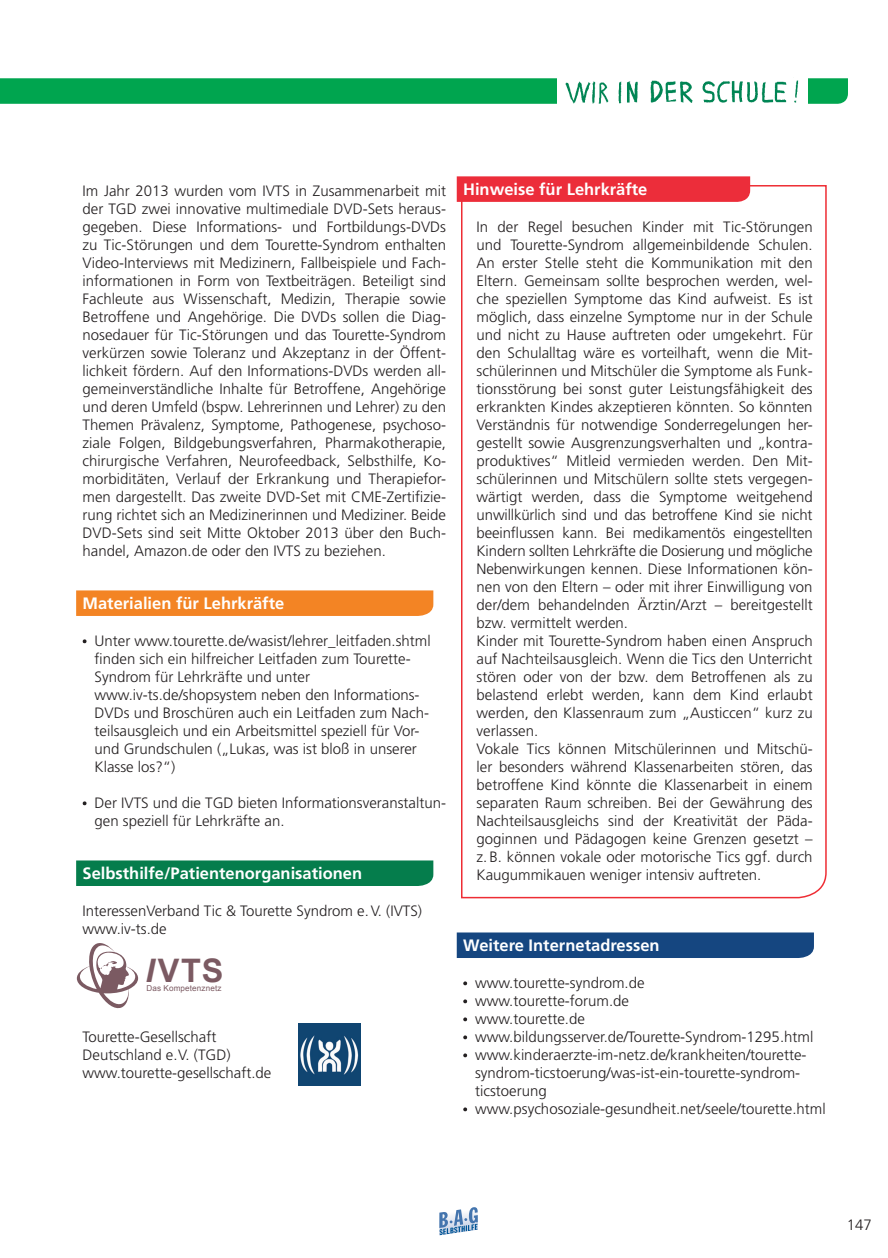
<style>
.page{position:relative;width:888px;height:1258px;background:#fff}
.page>*{position:absolute;margin:0;border:0;box-sizing:border-box;transform-origin:0 0}
.t1{font:700 32.4px "Arial";color:#7b5a62}
.t2{font:700 16.5px "Frutiger";color:#fff}
.t3{font:300 15px/18px "Frutiger";color:#231f20}
.t4{font:8.1px "Arial";letter-spacing:.015em;color:#7b5a62}
.s1{font-weight:700}
.s2{font-style:italic}
</style>
<div class="page">
<svg style="left:439px;top:1207px;width:39px;height:28px"></svg>
<svg style="left:461px;top:184px;width:366px;height:715px"></svg>
<svg style="left:0;top:78px;width:848px;height:26px;background:#04a652"></svg>
<img style="left:557px;top:78px;width:251px;height:26px">
<svg style="left:83px;top:639px;width:4px;height:4px"></svg>
<svg style="left:83px;top:801px;width:4px;height:4px"></svg>
<svg style="left:463px;top:981px;width:4px;height:4px"></svg>
<svg style="left:463px;top:999px;width:4px;height:4px"></svg>
<svg style="left:463px;top:1017px;width:4px;height:4px"></svg>
<svg style="left:463px;top:1035px;width:4px;height:4px"></svg>
<svg style="left:463px;top:1053px;width:4px;height:4px"></svg>
<svg style="left:463px;top:1107px;width:4px;height:4px"></svg>
<div style="left:76px;top:590px;width:357px;height:26px;background:#f38424"></div>
<div style="left:76px;top:860px;width:357px;height:26px;background:#057d4c"></div>
<svg style="left:457px;top:176px;width:293px;height:26px;background:#ec313e"></svg>
<div style="left:457px;top:932px;width:357px;height:26px;background:#154680"></div>
<svg style="left:77px;top:943px;width:61px;height:66px"></svg>
<img style="left:298px;top:1023px;width:62px;height:62px">
<p class="t3" style="left:83px;top:181px;width:365px;text-align:justify">Im Jahr 2013 wurden vom IVTS in Zusammenarbeit mit der TGD zwei innovative multimediale DVD-Sets heraus&shy;gegeben. Diese Informations- und Fortbildungs-DVDs zu Tic-Störungen und dem Tourette-Syndrom enthalten Video-Interviews mit Medizinern, Fallbeispiele und Fach&shy;informationen in Form von Textbeiträgen. Beteiligt sind Fachleute aus Wissenschaft, Medizin, Therapie sowie Betroffene und Angehörige. Die DVDs sollen die Diag&shy;nosedauer für Tic-Störungen und das Tourette-Syndrom verkürzen sowie Toleranz und Akzeptanz in der Öffent&shy;lichkeit fördern. Auf den Informations-DVDs werden all&shy;gemeinverständliche Inhalte für Betroffene, Angehörige und deren Umfeld (bspw. Lehrerinnen und Lehrer) zu den Themen Prävalenz, Symptome, Pathogenese, psychoso&shy;ziale Folgen, Bildgebungsverfahren, Pharmakotherapie, chirurgische Verfahren, Neurofeedback, Selbsthilfe, Ko&shy;morbiditäten, Verlauf der Erkrankung und Therapiefor&shy;men dargestellt. Das zweite DVD-Set mit CME-Zertifizie&shy;rung richtet sich an Medizinerinnen und Mediziner. Beide DVD-Sets sind seit Mitte Oktober 2013 über den Buch&shy;handel, Amazon.de oder den IVTS zu beziehen.</p>
<p class="t2" style="left:83px;top:593px;width:203px">Materialien für Lehrkräfte</p>
<p class="t3" style="left:95px;top:631px;width:338px;text-indent:-12px"><span class="s1">·</span> Unter www.tourette.de/wasist/lehrer_leitfaden.shtml finden sich ein hilfreicher Leitfaden zum Tourette-Syndrom für Lehrkräfte und unter www.iv-ts.de/shopsystem neben den Informations-DVDs und Broschüren auch ein Leitfaden zum Nach&shy;teilsausgleich und ein Arbeitsmittel speziell für Vor&shy;und Grundschulen („Lukas, was ist bloß in unserer Klasse los?“)</p>
<p class="t3" style="left:95px;top:793px;width:353px;text-indent:-12px"><span class="s1">·</span> Der IVTS und die TGD bieten Informationsveranstaltun&shy;gen speziell für Lehrkräfte an.</p>
<p class="t2" style="left:83px;top:863px;width:281px">Selbsthilfe/Patientenorganisationen</p>
<p class="t3" style="left:83px;top:901px;width:341px">InteressenVerband Tic &amp; Tourette Syndrom e.V. (IVTS) www.iv-ts.de</p>
<h1 class="t1" style="left:146px;top:949px;width:79px"><span class="s2">I</span>VTS</h1>
<p class="t4" style="left:146px;top:983px;width:77px">Das Kompetenznetz</p>
<p class="t3" style="left:83px;top:1027px;width:190px">Tourette-Gesellschaft<br>Deutschland e. V. (TGD) www.tourette-gesellschaft.de</p>
<p class="t2" style="left:463px;top:179px;width:186px">Hinweise für Lehrkräfte</p>
<p class="t3" style="left:477px;top:217px;width:338px">In der Regel besuchen Kinder mit Tic-Störungen und Tourette-Syndrom allgemeinbildende Schulen.<br>An erster Stelle steht die Kommunikation mit den Eltern. Gemeinsam sollte besprochen werden, wel&shy;che speziellen Symptome das Kind aufweist. Es ist möglich, dass einzelne Symptome nur in der Schule und nicht zu Hause auftreten oder umgekehrt. Für den Schulalltag wäre es vorteilhaft, wenn die Mit&shy;schülerinnen und Mitschüler die Symptome als Funk&shy;tionsstörung bei sonst guter Leistungsfähigkeit des erkrankten Kindes akzeptieren könnten. So könnten Verständnis für notwendige Sonderregelungen her&shy;gestellt sowie Ausgrenzungsverhalten und „kontra&shy;produktives“ Mitleid vermieden werden. Den Mit&shy;schülerinnen und Mitschülern sollte stets vergegen&shy;wärtigt werden, dass die Symptome weitgehend unwillkürlich sind und das betroffene Kind sie nicht beeinflussen kann. Bei medikamentös eingestellten Kindern sollten Lehrkräfte die Dosierung und mögliche Nebenwirkungen kennen. Diese Informationen kön&shy;nen von den Eltern – oder mit ihrer Einwilligung von der/dem behandelnden Ärztin/Arzt – bereitgestellt bzw. vermittelt werden.<br>Kinder mit Tourette-Syndrom haben einen Anspruch auf Nachteilsausgleich. Wenn die Tics den Unterricht stören oder von der bzw. dem Betroffenen als zu belastend erlebt werden, kann dem Kind erlaubt werden, den Klassenraum zum „Austiccen“ kurz zu verlassen.<br>Vokale Tics können Mitschülerinnen und Mitschü&shy;ler besonders während Klassenarbeiten stören, das betroffene Kind könnte die Klassenarbeit in einem separaten Raum schreiben. Bei der Gewährung des Nachteilsausgleichs sind der Kreativität der Päda&shy;goginnen und Pädagogen keine Grenzen gesetzt – z.B. können vokale oder motorische Tics ggf. durch Kaugummikauen weniger intensiv auftreten.</p>
<p class="t2" style="left:463px;top:935px;width:198px">Weitere Internetadressen</p>
<p class="t3" style="left:463px;top:973px;width:183px"><span class="s1">·</span> www.tourette-syndrom.de</p>
<p class="t3" style="left:463px;top:991px;width:167px"><span class="s1">·</span> www.tourette-forum.de</p>
<p class="t3" style="left:463px;top:1009px;width:123px"><span class="s1">·</span> www.tourette.de</p>
<p class="t3" style="left:463px;top:1027px;width:352px"><span class="s1">·</span> www.bildungsserver.de/Tourette-Syndrom-1295.html</p>
<p class="t3" style="left:463px;top:1045px;width:345px"><span class="s1">·</span> www.kinderaerzte-im-netz.de/krankheiten/tourette-</p>
<p class="t3" style="left:475px;top:1063px;width:327px">syndrom-ticstoerung/was-ist-ein-tourette-syndrom-</p>
<p class="t3" style="left:475px;top:1081px;width:73px">ticstoerung</p>
<p class="t3" style="left:463px;top:1099px;width:364px"><span class="s1">·</span> www.psychosoziale-gesundheit.net/seele/tourette.html</p>
<p class="t3" style="left:847px;top:1215px;width:27px">147</p>
</div>
